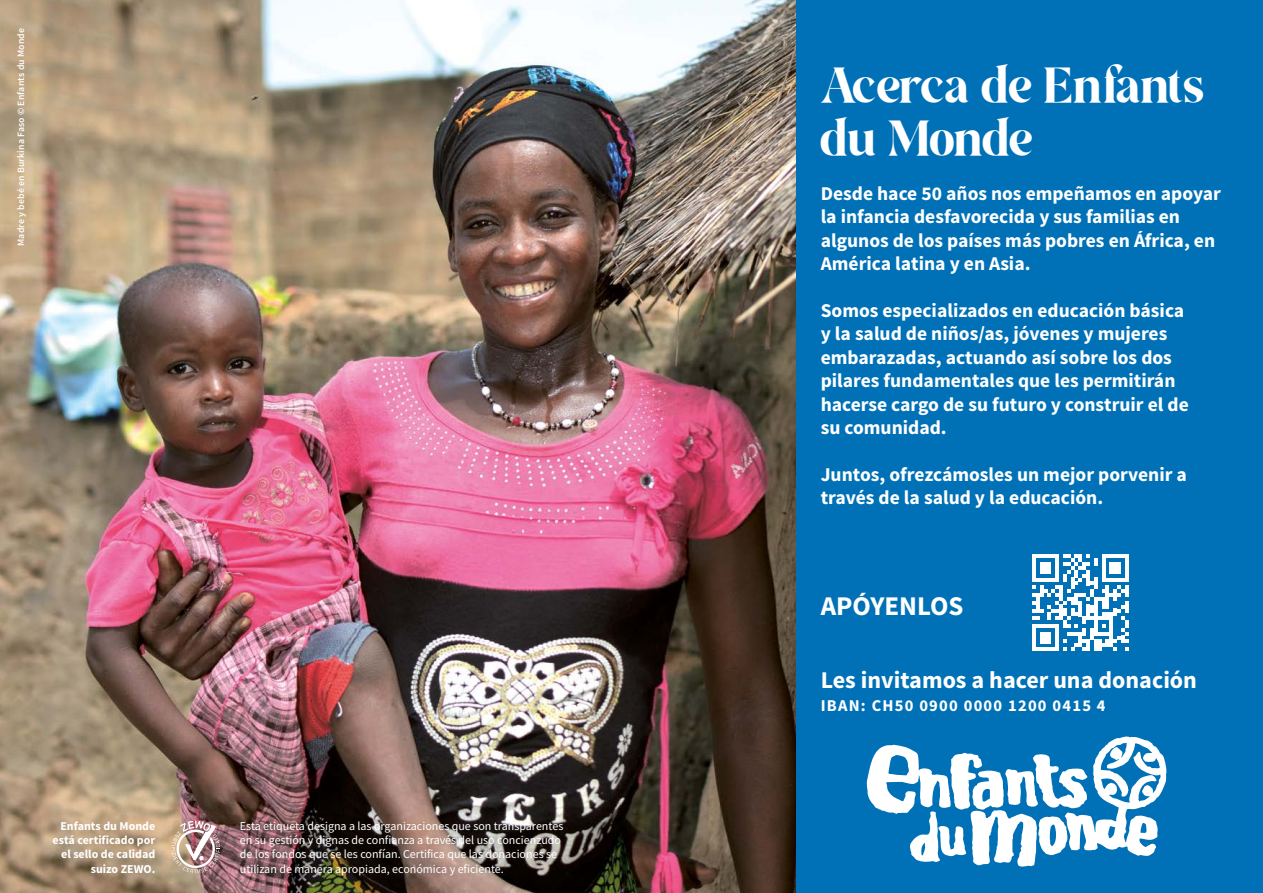
<style>
.page{position:relative;width:1263px;height:893px;background:#fff}
.page>*{position:absolute;margin:0;border:0;box-sizing:border-box;transform-origin:0 0}
.t1{font:49.5px/52.8px "Aira";letter-spacing:-.02em;color:#fff}
.t2{font:700 27px "Source Sans Pro";color:#fff}
.t3{font:700 24px "Source Sans Pro";color:#fff}
.t4{font:700 19.5px/23.4px "Source Sans Pro";color:#fff}
.t5{font:700 16.5px "Source Sans Pro";letter-spacing:.075em;color:#fff}
.t6{font:12px/14.4px "Source Sans Pro";color:#fff}
.t7{font:700 12px/14.4px "Source Sans Pro";color:#fff;text-align:right}
.t8{font:600 9.75px "Source Sans Pro";letter-spacing:.015em;color:#fff}
</style>
<div class="page">
<img style="left:0;top:0;width:796px;height:893px">
<div style="left:796px;top:0;width:467px;height:893px;background:#0071b7"></div>
<svg style="left:866px;top:736px;width:301px;height:131px"></svg>
<img style="left:171px;top:821px;width:49px;height:52px">
<svg style="left:1032px;top:554px;width:96px;height:97px"></svg>
<p class="t8" style="left:15px;top:246px;width:219px;rotate:-90deg">Madre y bebé en Burkina Faso © Enfants du Monde</p>
<p class="t7" style="left:53px;top:819px;width:104px">Enfants du Monde está certificado por el sello de calidad suizo ZEWO.</p>
<p class="t6" style="left:240px;top:818px;width:325px">Esta etiqueta designa a las organizaciones que son transparentes en su gestión y dignas de confianza a través del uso concienzudo de los fondos que se les confían. Certifica que las donaciones se utilizan de manera apropiada, económica y eficiente.</p>
<h1 class="t1" style="left:821px;top:60px;width:385px">Acerca de Enfants du Monde</h1>
<p class="t4" style="left:821px;top:182px;width:402px">Desde hace 50 años nos empeñamos en apoyar la infancia desfavorecida y sus familias en algunos de los países más pobres en África, en América latina y en Asia.</p>
<p class="t4" style="left:821px;top:299px;width:370px">Somos especializados en educación básica y la salud de niños/as, jóvenes y mujeres embarazadas, actuando así sobre los dos pilares fundamentales que les permitirán hacerse cargo de su futuro y construir el de su comunidad.</p>
<p class="t4" style="left:821px;top:463px;width:368px">Juntos, ofrezcámosles un mejor porvenir a través de la salud y la educación.</p>
<h2 class="t2" style="left:821px;top:588px;width:144px">APÓYENLOS</h2>
<p class="t3" style="left:821px;top:665px;width:378px">Les invitamos a hacer una donación</p>
<p class="t5" style="left:821px;top:695px;width:286px">IBAN: CH50 0900 0000 1200 0415 4</p>
</div>
